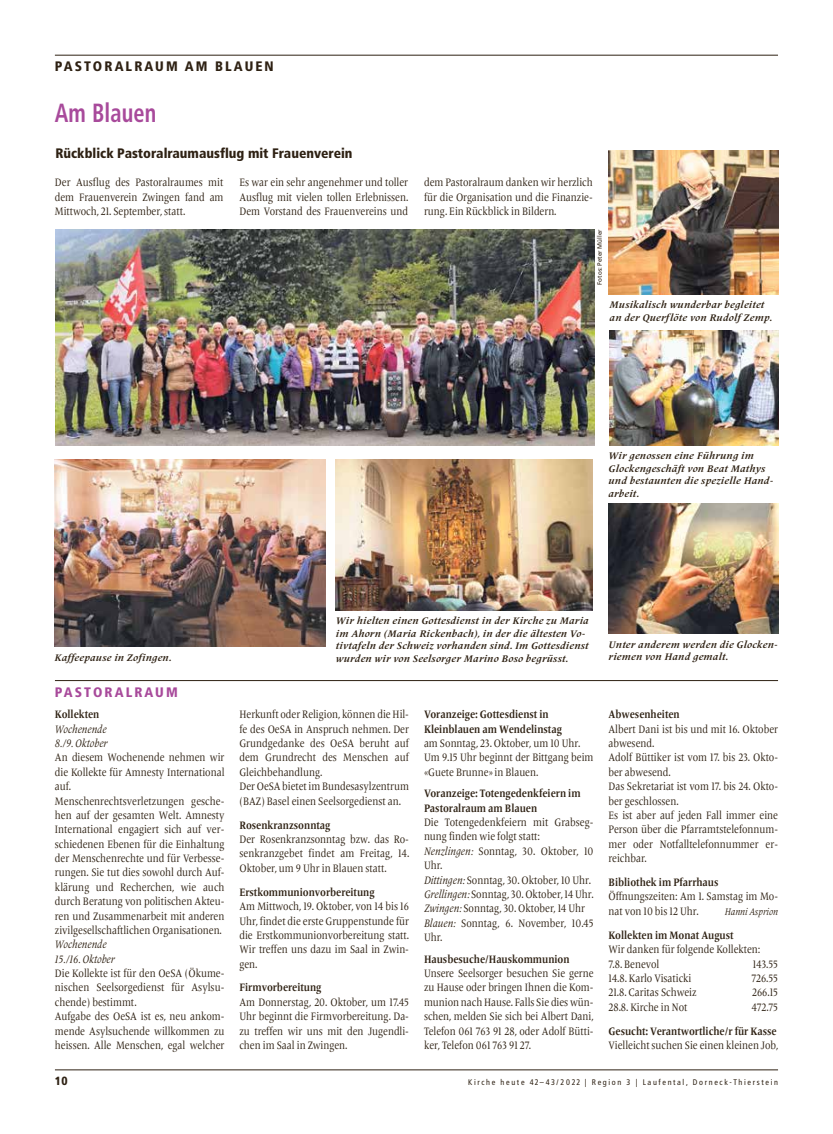
<style>
.page{position:relative;width:833px;height:1134px;background:#fff}
.page>*{position:absolute;margin:0;border:0;box-sizing:border-box;transform-origin:0 0}
.t1{font:700 condensed 26.25px "Frutiger";letter-spacing:.005em;color:#a84a9b;scale:.85 1}
.t2{font:900 condensed 13.75px "Frutiger";color:#2e2113}
.t3{font:900 condensed 13.75px "Frutiger";letter-spacing:.15em;color:#2e2113}
.t4{font:900 condensed 13.75px "Frutiger";letter-spacing:.15em;color:#a84a9b}
.t5{font:900 condensed 11.88px "Frutiger";color:#2e2113}
.t6{font:11.25px/14.4px "Frutiger Serif LT Pro";color:#2e2113;scale:.85 1}
.t7{font:700 11.25px/14.4px "Frutiger Serif LT Pro";color:#2e2113;scale:.85 1}
.t8{font:italic 11.25px/14.4px "Frutiger Serif LT Pro";color:#2e2113;scale:.85 1}
.t9{font:italic 700 10px/12.5px "Frutiger Serif LT Pro";letter-spacing:.025em;color:#2e2113}
.t10{font:italic 10px "Frutiger Serif LT Pro";color:#2e2113;scale:.85 1}
.t11{font:condensed 8.12px "Frutiger";letter-spacing:.2em;color:#2e2113}
.t12{font:6.25px "Frutiger";color:#2e2113}
.s1{font-style:italic}
</style>
<div class="page">
<hr style="left:55px;top:1070px;width:723px;height:1px;background:#2e2113">
<hr style="left:55px;top:55px;width:723px;height:1px;background:#2e2113">
<hr style="left:55px;top:680px;width:723px;height:1px;background:#2e2113">
<img style="left:56px;top:229px;width:538px;height:216px">
<img style="left:55px;top:459px;width:270px;height:187px">
<img style="left:336px;top:459px;width:257px;height:151px">
<img style="left:608px;top:150px;width:170px;height:144px">
<img style="left:609px;top:330px;width:169px;height:115px">
<img style="left:608px;top:504px;width:170px;height:130px">
<p class="t3" style="left:55px;top:58px;width:220px">PASTORALRAUM AM BLAUEN</p>
<h1 class="t1" style="left:55px;top:97px;width:121px">Am Blauen</h1>
<p class="t2" style="left:55px;top:144px;width:299px">Rückblick Pastoralraumausflug mit Frauenverein</p>
<p class="t6" style="left:55px;top:175px;width:200px;text-align:justify">Der Ausflug des Pastoralraumes mit dem Frauenverein Zwingen fand am Mittwoch, 21. September, statt.</p>
<p class="t6" style="left:239px;top:175px;width:200px;text-align:justify">Es war ein sehr angenehmer und toller Ausflug mit vielen tollen Erlebnissen.<br>Dem Vorstand des Frauenvereins und</p>
<p class="t6" style="left:424px;top:175px;width:200px;text-align:justify">dem Pastoralraum danken wir herzlich für die Organisation und die Finanzie&shy;rung. Ein Rückblick in Bildern.</p>
<p class="t12" style="left:596px;top:285px;width:57px;rotate:-90deg">Fotos: Peter Müller</p>
<p class="t9" style="left:609px;top:299px;width:164px">Musikalisch wunderbar begleitet an der Querflöte von Rudolf Zemp.</p>
<p class="t9" style="left:608px;top:450px;width:166px">Wir genossen eine Führung im<br>Glockengeschäft von Beat Mathys und bestaunten die spezielle Hand&shy;arbeit.</p>
<p class="t9" style="left:55px;top:651px;width:118px">Kaffeepause in Zofingen.</p>
<p class="t4" style="left:55px;top:684px;width:124px">PASTORALRAUM</p>
<p class="t7" style="left:55px;top:707px;width:54px">Kollekten</p>
<p class="t8" style="left:55px;top:722px;width:64px">Wochenende<br>8./9. Oktober</p>
<p class="t6" style="left:55px;top:750px;width:201px">An diesem Wochenende nehmen wir die Kollekte für Amnesty International auf.<br>Menschenrechtsverletzungen gesche&shy;hen auf der gesamten Welt. Amnesty International engagiert sich auf ver&shy;schiedenen Ebenen für die Einhaltung der Menschenrechte und für Verbesse&shy;rungen. Sie tut dies sowohl durch Auf&shy;klärung und Recherchen, wie auch durch Beratung von politischen Akteu&shy;ren und Zusammenarbeit mit anderen zivilgesellschaftlichen Organisationen.</p>
<p class="t8" style="left:55px;top:937px;width:72px">Wochenende<br>15./16. Oktober</p>
<p class="t6" style="left:55px;top:966px;width:201px">Die Kollekte ist für den OeSA (Ökume&shy;nischen Seelsorgedienst für Asylsu&shy;chende) bestimmt.<br>Aufgabe des OeSA ist es, neu ankom&shy;mende Asylsuchende willkommen zu heissen. Alle Menschen, egal welcher</p>
<p class="t9" style="left:336px;top:614px;width:254px">Wir hielten einen Gottesdienst in der Kirche zu Maria im Ahorn (Maria Rickenbach), in der die ältesten Vo&shy;tivtafeln der Schweiz vorhanden sind. Im Gottesdienst wurden wir von Seelsorger Marino Boso begrüsst.</p>
<p class="t6" style="left:239px;top:707px;width:201px">Herkunft oder Religion, können die Hil&shy;fe des OeSA in Anspruch nehmen. Der Grundgedanke des OeSA beruht auf dem Grundrecht des Menschen auf Gleichbehandlung.<br>Der OeSA bietet im Bundesasylzentrum (BAZ) Basel einen Seelsorgedienst an.</p>
<p class="t7" style="left:239px;top:818px;width:109px">Rosenkranzsonntag</p>
<p class="t6" style="left:239px;top:832px;width:201px;text-align:justify">Der Rosenkranzsonntag bzw. das Ro&shy;senkranzgebet findet am Freitag, 14.<br>Oktober, um 9 Uhr in Blauen statt.</p>
<p class="t7" style="left:239px;top:885px;width:160px">Erstkommunionvorbereitung</p>
<p class="t6" style="left:239px;top:899px;width:201px;text-align:justify">Am Mittwoch, 19. Oktober, von 14 bis 16<br>Uhr, findet die erste Gruppenstunde für die Erstkommunionvorbereitung statt.<br>Wir treffen uns dazu im Saal in Zwin&shy;gen.</p>
<p class="t7" style="left:239px;top:980px;width:98px">Firmvorbereitung</p>
<p class="t6" style="left:239px;top:995px;width:201px;text-align:justify">Am Donnerstag, 20. Oktober, um 17.45<br>Uhr beginnt die Firmvorbereitung. Da&shy;zu treffen wir uns mit den Jugendli&shy;chen im Saal in Zwingen.</p>
<p class="t7" style="left:424px;top:707px;width:164px">Voranzeige: Gottesdienst in<br>Kleinblauen am Wendelinstag</p>
<p class="t6" style="left:424px;top:736px;width:201px">am Sonntag, 23. Oktober, um 10 Uhr.<br>Um 9.15 Uhr beginnt der Bittgang beim «Guete Brunne» in Blauen.</p>
<p class="t7" style="left:424px;top:786px;width:186px">Voranzeige: Totengedenkfeiern im<br>Pastoralraum am Blauen</p>
<p class="t6" style="left:424px;top:815px;width:201px">Die Totengedenkfeiern mit Grabseg&shy;nung finden wie folgt statt:<br><span class="s1">Nenzlingen:</span> Sonntag, 30. Oktober, 10<br>Uhr.<br><span class="s1">Dittingen:</span> Sonntag, 30. Oktober, 10 Uhr.<br><span class="s1">Grellingen:</span> Sonntag, 30. Oktober, 14 Uhr.<br><span class="s1">Zwingen:</span> Sonntag, 30. Oktober, 14 Uhr<br><span class="s1">Blauen:</span> Sonntag, 6. November, 10.45<br>Uhr.</p>
<p class="t7" style="left:424px;top:952px;width:173px">Hausbesuche/Hauskommunion</p>
<p class="t6" style="left:424px;top:966px;width:201px;text-align:justify">Unsere Seelsorger besuchen Sie gerne zu Hause oder bringen Ihnen die Kom&shy;munion nach Hause. Falls Sie dies wün&shy;schen, melden Sie sich bei Albert Dani, Telefon 061 763 91 28, oder Adolf Bütti&shy;ker, Telefon 061 763 91 27.</p>
<p class="t9" style="left:608px;top:638px;width:170px">Unter anderem werden die Glocken&shy;riemen von Hand gemalt.</p>
<p class="t7" style="left:608px;top:707px;width:85px">Abwesenheiten</p>
<p class="t6" style="left:608px;top:722px;width:201px">Albert Dani ist bis und mit 16. Oktober abwesend.<br>Adolf Büttiker ist vom 17. bis 23. Okto&shy;ber abwesend.<br>Das Sekretariat ist vom 17. bis 24. Okto&shy;ber geschlossen.<br>Es ist aber auf jeden Fall immer eine<br>Person über die Pfarramtstelefonnum&shy;mer oder Notfalltelefonnummer er&shy;reichbar.</p>
<p class="t7" style="left:608px;top:875px;width:131px">Bibliothek im Pfarrhaus</p>
<p class="t6" style="left:608px;top:890px;width:201px">Öffnungszeiten: Am 1. Samstag im Mo&shy;nat von 10 bis 12 Uhr.</p>
<p class="t10" style="left:724px;top:905px;width:64px">Hanni Asprion</p>
<p class="t7" style="left:608px;top:928px;width:149px">Kollekten im Monat August</p>
<p class="t6" style="left:608px;top:942px;width:180px">Wir danken für folgende Kollekten:<br>7.8. Benevol</p>
<p class="t6" style="left:753px;top:957px;width:31px">143.55</p>
<p class="t6" style="left:608px;top:971px;width:99px">14.8. Karlo Visaticki</p>
<p class="t6" style="left:751px;top:971px;width:33px">726.55</p>
<p class="t6" style="left:608px;top:985px;width:105px">21.8. Caritas Schweiz</p>
<p class="t6" style="left:752px;top:985px;width:32px">266.15</p>
<p class="t6" style="left:608px;top:1000px;width:94px">28.8. Kirche in Not</p>
<p class="t6" style="left:752px;top:1000px;width:32px">472.75</p>
<p class="t7" style="left:608px;top:1024px;width:199px">Gesucht: Verantwortliche/r für Kasse</p>
<p class="t6" style="left:608px;top:1038px;width:201px">Vielleicht suchen Sie einen kleinen Job,</p>
<p class="t5" style="left:55px;top:1074px;width:14px">10</p>
<p class="t11" style="left:468px;top:1077px;width:311px">Kirche heute 42–43/2022 | Region 3 | Laufental, Dorneck-Thierstein</p>
</div>
